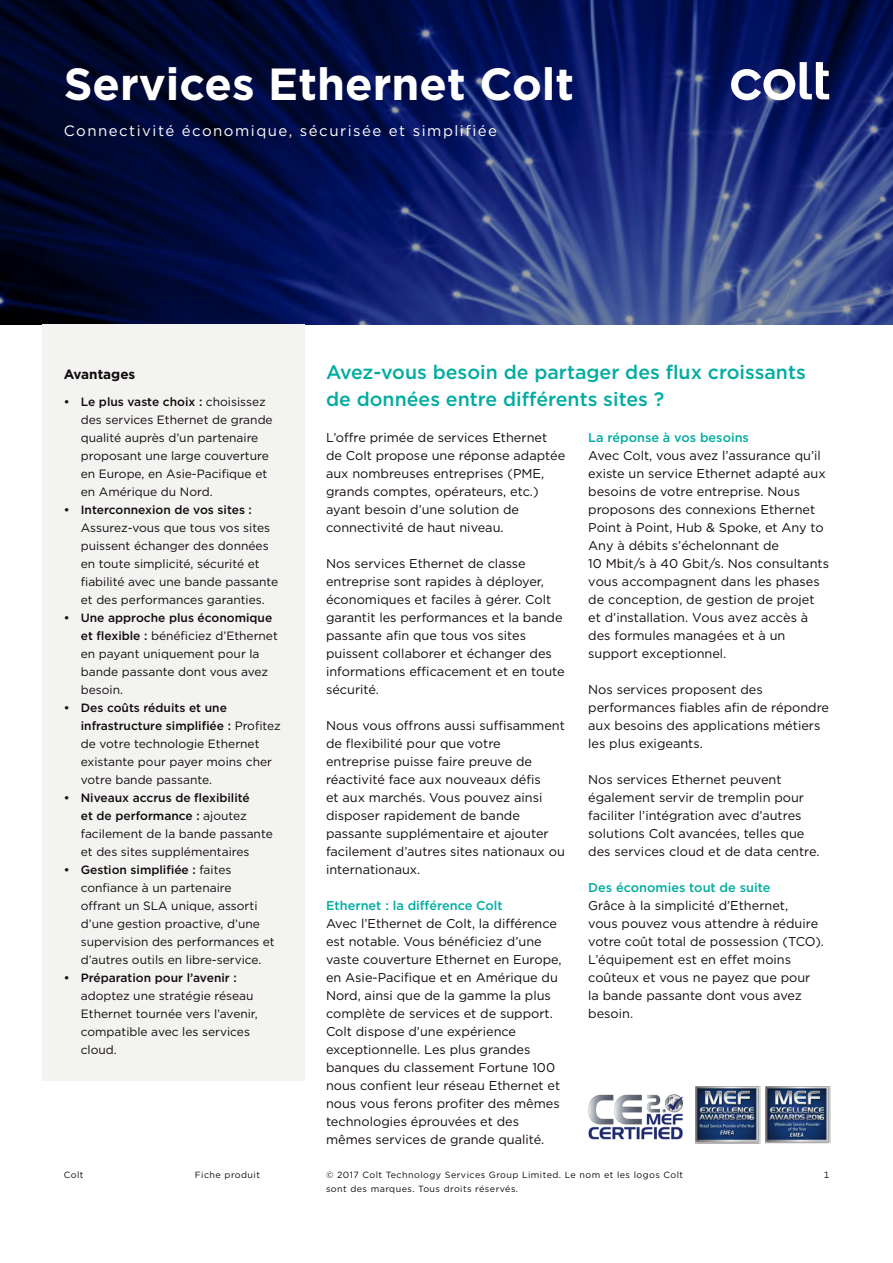
<style>
.page{position:relative;width:893px;height:1263px;background:#fff}
.page>*{position:absolute;margin:0;border:0;box-sizing:border-box;transform-origin:0 0}
.t1{font:700 45px "Gotham";color:#fff}
.t2{font:500 19.5px/27px "Gotham";color:#00aca0}
.t3{font:15px "Gotham";letter-spacing:.1em;color:#fff}
.t4{font:700 13.5px "Gotham";color:#110a0c}
.t5{font:12.75px/18px "Gotham";color:#110a0c}
.t6{font:12px/18px "Gotham";color:#110a0c}
.t7{font:9px "Gotham";letter-spacing:.05em;color:#110a0c}
.s1{font-weight:500}
.s2{font-weight:500;color:#00aca0}
</style>
<div class="page">
<svg style="left:0;top:0;width:893px;height:325px;background:#121f5b"></svg>
<div style="left:43px;top:325px;width:262px;height:756px;background:#f3f3f1"></div>
<svg style="left:731px;top:62px;width:98px;height:38px"></svg>
<img style="left:695px;top:1087px;width:66px;height:57px">
<img style="left:765px;top:1087px;width:66px;height:57px">
<img style="left:588px;top:1094px;width:95px;height:46px">
<p class="t1" style="left:64px;top:54px;width:512px">Services Ethernet Colt</p>
<p class="t3" style="left:64px;top:121px;width:435px">Connectivité économique, sécurisée et simplifiée</p>
<p class="t4" style="left:64px;top:365px;width:73px">Avantages</p>
<p class="t6" style="left:81px;top:392px;width:193px;text-indent:-17px"><span class="s1">• Le plus vaste choix :</span> choisissez des services Ethernet de grande qualité auprès d’un partenaire proposant une large couverture en Europe, en Asie-Pacifique et en Amérique du Nord.</p>
<p class="t6" style="left:81px;top:500px;width:199px;text-indent:-17px"><span class="s1">• Interconnexion de vos sites :<br></span>Assurez-vous que tous vos sites puissent échanger des données en toute simplicité, sécurité et fiabilité avec une bande passante et des performances garanties.</p>
<p class="t6" style="left:81px;top:608px;width:199px;text-indent:-17px"><span class="s1">• Une approche plus économique et flexible :</span> bénéficiez d’Ethernet en payant uniquement pour la bande passante dont vous avez besoin.</p>
<p class="t6" style="left:81px;top:698px;width:202px;text-indent:-17px"><span class="s1">• Des coûts réduits et une infrastructure simplifiée :</span> Profitez de votre technologie Ethernet existante pour payer moins cher votre bande passante.</p>
<p class="t6" style="left:81px;top:788px;width:194px;text-indent:-17px"><span class="s1">• Niveaux accrus de flexibilité<br>et de performance :</span> ajoutez facilement de la bande passante et des sites supplémentaires</p>
<p class="t6" style="left:81px;top:860px;width:195px;text-indent:-17px"><span class="s1">• Gestion simplifiée :</span> faites confiance à un partenaire offrant un SLA unique, assorti d’une gestion proactive, d’une supervision des performances et d’autres outils en libre-service.</p>
<p class="t6" style="left:81px;top:968px;width:178px;text-indent:-17px"><span class="s1">• Préparation pour l’avenir : </span>adoptez une stratégie réseau<br>Ethernet tournée vers l’avenir, compatible avec les services cloud.</p>
<p class="t7" style="left:64px;top:1169px;width:21px">Colt</p>
<p class="t7" style="left:195px;top:1169px;width:67px">Fiche produit</p>
<p class="t2" style="left:326px;top:358px;width:481px">Avez-vous besoin de partager des flux croissants de données entre différents sites ?</p>
<p class="t5" style="left:326px;top:428px;width:241px">L’offre primée de services Ethernet de Colt propose une réponse adaptée aux nombreuses entreprises (PME, grands comptes, opérateurs, etc.) ayant besoin d’une solution de connectivité de haut niveau.</p>
<p class="t5" style="left:326px;top:554px;width:240px">Nos services Ethernet de classe entreprise sont rapides à déployer, économiques et faciles à gérer. Colt garantit les performances et la bande passante afin que tous vos sites puissent collaborer et échanger des informations efficacement et en toute sécurité.</p>
<p class="t5" style="left:326px;top:716px;width:240px">Nous vous offrons aussi suffisamment de flexibilité pour que votre entreprise puisse faire preuve de réactivité face aux nouveaux défis<br>et aux marchés. Vous pouvez ainsi disposer rapidement de bande passante supplémentaire et ajouter facilement d’autres sites nationaux ou internationaux.</p>
<p class="t5" style="left:326px;top:896px;width:237px"><span class="s2">Ethernet : la différence Colt<br></span>Avec l’Ethernet de Colt, la différence est notable. Vous bénéficiez d’une vaste couverture Ethernet en Europe, en Asie-Pacifique et en Amérique du Nord, ainsi que de la gamme la plus complète de services et de support.<br>Colt dispose d’une expérience exceptionnelle. Les plus grandes banques du classement Fortune 100 nous confient leur réseau Ethernet et nous vous ferons profiter des mêmes technologies éprouvées et des mêmes services de grande qualité.</p>
<p class="t5" style="left:588px;top:428px;width:242px"><span class="s2">La réponse à vos besoins<br></span>Avec Colt, vous avez l’assurance qu’il existe un service Ethernet adapté aux besoins de votre entreprise. Nous proposons des connexions Ethernet Point à Point, Hub &amp; Spoke, et Any to Any à débits s’échelonnant de<br>10 Mbit/s à 40 Gbit/s. Nos consultants vous accompagnent dans les phases de conception, de gestion de projet et d’installation. Vous avez accès à des formules managées et à un support exceptionnel.</p>
<p class="t5" style="left:588px;top:680px;width:242px">Nos services proposent des performances fiables afin de répondre aux besoins des applications métiers les plus exigeants.</p>
<p class="t5" style="left:588px;top:770px;width:233px">Nos services Ethernet peuvent également servir de tremplin pour faciliter l’intégration avec d’autres solutions Colt avancées, telles que des services cloud et de data centre.</p>
<p class="t5" style="left:588px;top:878px;width:237px"><span class="s2">Des économies tout de suite<br></span>Grâce à la simplicité d’Ethernet,<br>vous pouvez vous attendre à réduire votre coût total de possession (TCO).<br>L’équipement est en effet moins coûteux et vous ne payez que pour la bande passante dont vous avez besoin.</p>
<p class="t7" style="left:326px;top:1169px;width:359px">© 2017 Colt Technology Services Group Limited. Le nom et les logos Colt</p>
<p class="t7" style="left:824px;top:1169px;width:7px">1</p>
<p class="t7" style="left:326px;top:1183px;width:194px">sont des marques. Tous droits réservés.</p>
</div>
